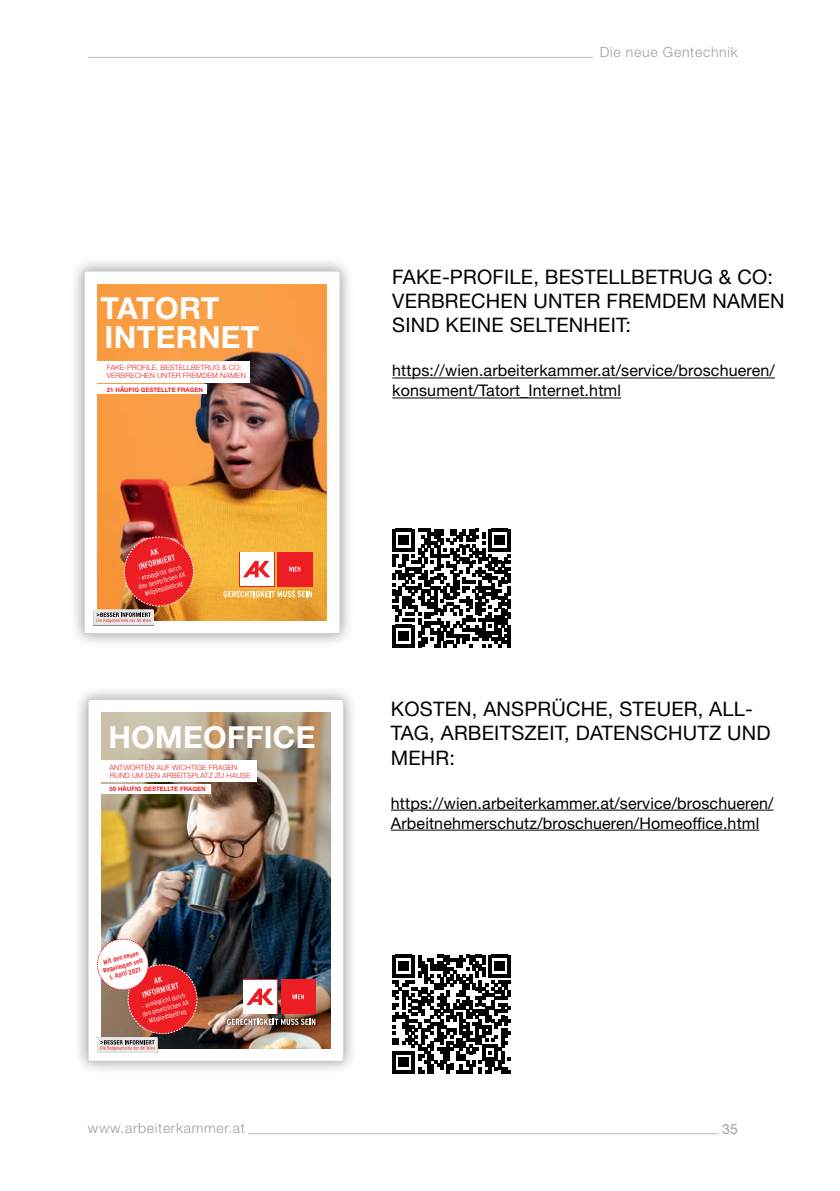
<style>
.page{position:relative;width:840px;height:1191px;background:#fff}
.page>*{position:absolute;margin:0;border:0;box-sizing:border-box;transform-origin:0 0}
.t1{font:700 30.4px/28.6px "Helvetica Neue LT Std";letter-spacing:.01em;color:#fff}
.copy{font:20px/24px "Helvetica Neue LT Std";letter-spacing:.01em;color:#000}
.copy-2{font:16px/20px "Helvetica Neue LT Std";letter-spacing:.01em;color:#000}
.t2{font:300 14px "Helvetica Neue LT Std";letter-spacing:.05em;color:#9d9fa2}
.t3{font:14px "Helvetica Neue LT Std";color:#9d9fa2}
.t4{font:condensed 8.6px/10.2px "Interstate";color:#fff;text-align:center}
.t5{font:300 7.4px/8.6px "Helvetica Neue LT Std";letter-spacing:.01em;color:#ed1d24}
.t6{font:300 7.2px/8.6px "Helvetica Neue LT Std";letter-spacing:.01em;color:#ed1d24}
.t7{font:300 condensed 6.6px/8px "Interstate";color:#fff;text-align:center}
.t8{font:700 condensed 6.6px/8px "Interstate";color:#ed1d24;text-align:center}
.t9{font:700 6px "Helvetica Neue LT Std";letter-spacing:.01em;color:#ed1d24}
</style>
<div class="page">
<hr style="left:248px;top:1133px;width:470px;height:1px;background:#bcbec0">
<hr style="left:88px;top:57px;width:505px;height:1px;background:#bcbec0">
<div style="left:69px;top:256px;width:285px;height:393px;background:#000;opacity:.43"></div>
<div style="left:84px;top:271px;width:256px;height:362px;background:#fff"></div>
<img style="left:97px;top:284px;width:230px;height:336px">
<div style="left:84px;top:361px;width:165px;height:21px;background:#fff"></div>
<div style="left:84px;top:384px;width:123px;height:10px;background:#fff"></div>
<img style="left:93px;top:609px;width:61px;height:16px">
<svg style="left:96px;top:612px;width:55px;height:11px"></svg>
<svg style="left:239px;top:551px;width:35px;height:35px"></svg>
<div style="left:240px;top:552px;width:33px;height:34px;background:#fff"></div>
<svg style="left:243px;top:561px;width:27px;height:16px"></svg>
<div style="left:277px;top:551px;width:35px;height:35px;background:#ed1d24"></div>
<svg style="left:288px;top:566px;width:12px;height:5px"></svg>
<svg style="left:223px;top:591px;width:89px;height:6px"></svg>
<img style="left:124px;top:536px;width:70px;height:70px">
<div style="left:84px;top:271px;width:256px;height:363px;border:1px solid #cfd1d2"></div>
<hr style="left:392px;top:377px;width:382px;height:1px;background:#000">
<hr style="left:392px;top:397px;width:228px;height:1px;background:#000">
<div style="left:73px;top:684px;width:285px;height:392px;background:#000;opacity:.43"></div>
<div style="left:88px;top:699px;width:255px;height:362px;background:#fff"></div>
<img style="left:101px;top:712px;width:229px;height:336px">
<div style="left:88px;top:761px;width:168px;height:21px;background:#fff"></div>
<div style="left:88px;top:784px;width:122px;height:10px;background:#fff"></div>
<div style="left:97px;top:1037px;width:61px;height:16px;background:#000;opacity:.75"></div>
<img style="left:97px;top:1037px;width:60px;height:15px">
<svg style="left:100px;top:1040px;width:54px;height:10px"></svg>
<svg style="left:242px;top:979px;width:35px;height:35px"></svg>
<div style="left:243px;top:980px;width:34px;height:33px;background:#fff"></div>
<svg style="left:246px;top:988px;width:27px;height:17px"></svg>
<div style="left:280px;top:979px;width:35px;height:35px;background:#ed1d24"></div>
<svg style="left:292px;top:994px;width:11px;height:5px"></svg>
<div style="left:224px;top:1015px;width:94px;height:13px;background:#000;opacity:.75"></div>
<svg style="left:227px;top:1018px;width:88px;height:7px"></svg>
<svg style="left:97px;top:939px;width:100px;height:95px"></svg>
<div style="left:88px;top:699px;width:255px;height:362px;border:1px solid #cfd1d2"></div>
<hr style="left:390px;top:809px;width:383px;height:1px;background:#000">
<hr style="left:390px;top:829px;width:368px;height:1px;background:#000">
<svg style="left:392px;top:529px;width:118px;height:118px"></svg>
<hr style="left:507px;top:625px;width:3px;height:22px;background:#000">
<svg style="left:392px;top:955px;width:118px;height:118px"></svg>
<p class="t2" style="left:599px;top:43px;width:139px">Die neue Gentechnik</p>
<h1 class="t1" style="left:100px;top:294px;width:160px">TATORT<br>INTERNET</h1>
<p class="t5" style="left:107px;top:363px;width:140px">FAKE-PROFILE, BESTELLBETRUG &amp; CO:<br>VERBRECHEN UNTER FREMDEM NAMEN</p>
<p class="t9" style="left:107px;top:386px;width:98px">21 HÄUFIG GESTELLTE FRAGEN</p>
<p class="t4" style="left:135px;top:552px;width:39px;rotate:-15deg">AK<br>INFORMIERT</p>
<p class="t7" style="left:135px;top:575px;width:49px;rotate:-15deg">– ermöglicht durch den gesetzlichen AK<br>Mitgliedsbeitrag</p>
<h1 class="t1" style="left:108px;top:722px;width:208px">HOMEOFFICE</h1>
<p class="t6" style="left:109px;top:763px;width:142px">ANTWORTEN AUF WICHTIGE FRAGEN<br>RUND UM DEN ARBEITSPLATZ ZU HAUSE</p>
<p class="t9" style="left:109px;top:785px;width:98px">59 HÄUFIG GESTELLTE FRAGEN</p>
<p class="t8" style="left:100px;top:959px;width:43px;rotate:-15deg">Mit den neuen<br>Regelungen seit</p>
<p class="t8" style="left:109px;top:973px;width:33px;rotate:-15deg">1. April 2021</p>
<p class="t4" style="left:138px;top:979px;width:39px;rotate:-15deg">AK<br>INFORMIERT</p>
<p class="t7" style="left:139px;top:1002px;width:49px;rotate:-15deg">– ermöglicht durch den gesetzlichen AK<br>Mitgliedsbeitrag</p>
<p class="copy" style="left:392px;top:265px;width:394px">FAKE-PROFILE, BESTELLBETRUG &amp; CO:<br>VERBRECHEN UNTER FREMDEM NAMEN<br>SIND KEINE SELTENHEIT:</p>
<p class="copy-2" style="left:392px;top:360px;width:384px">https://wien.arbeiterkammer.at/service/broschueren/ konsument/Tatort_Internet.html</p>
<p class="copy" style="left:390px;top:697px;width:381px">KOSTEN, ANSPRÜCHE, STEUER, ALL-<br>TAG, ARBEITSZEIT, DATENSCHUTZ UND<br>MEHR:</p>
<p class="copy-2" style="left:390px;top:792px;width:384px">https://wien.arbeiterkammer.at/service/broschueren/<br>Arbeitnehmerschutz/broschueren/Homeoffice.html</p>
<p class="t2" style="left:88px;top:1119px;width:158px">www.arbeiterkammer.at</p>
<p class="t3" style="left:721px;top:1120px;width:17px">35</p>
</div>
